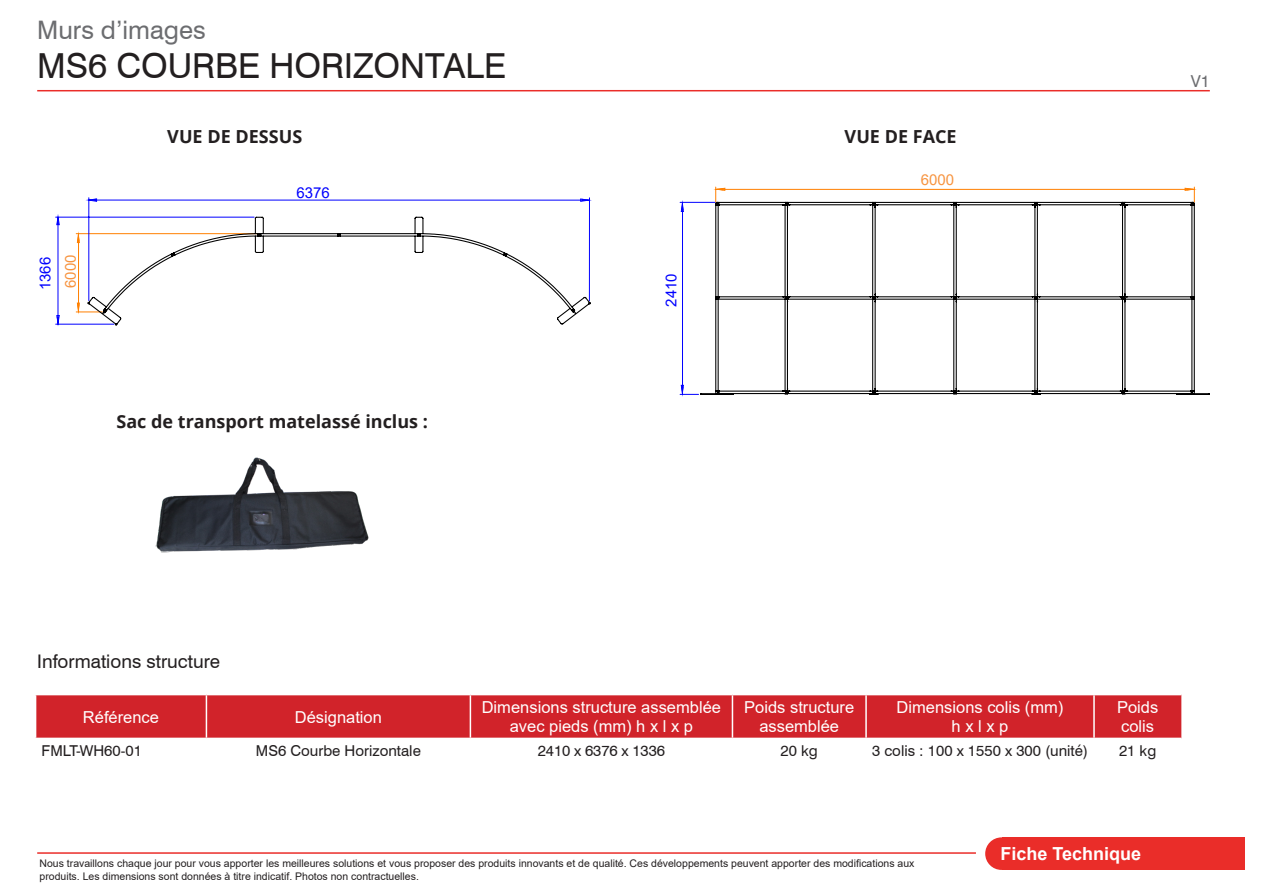
<style>
.page{position:relative;width:1263px;height:893px;background:#fff}
.page>*{position:absolute;margin:0;border:0;box-sizing:border-box;transform-origin:0 0}
.t1{font:34.5px "Swiss 721 BT";color:#231f20}
.t2{font:25.5px "Swiss 721 BT";color:#6c6d70}
.t3{font:18.75px "Swiss 721 BT";color:#231f20}
.t4{font:700 18px "Open Sans";color:#231f20}
.t5{font:700 18px "Arial";color:#fff}
.t6{font:16.5px/19.8px "Arial";color:#fff;text-align:center}
.t7{font:16.5px "Swiss 721 BT";color:#6c6d70}
.t8{font:15px "Swiss 721 BT";color:#231f20}
.t9{font:15px "Arial";color:#00f}
.t10{font:15px "Arial";color:#f79440}
.t11{font:10.5px/12.6px "Arial";color:#231f20}
</style>
<div class="page">
<hr style="left:37px;top:90px;width:1173px;height:1px;background:#ea2d29">
<div style="left:985px;top:837px;width:33px;height:33px;background:#ea2d29;border-radius:50%"></div>
<div style="left:1002px;top:837px;width:243px;height:33px;background:#ea2d29"></div>
<div style="left:36px;top:695px;width:1145px;height:43px;background:#d1232a"></div>
<hr style="left:206px;top:695px;width:1px;height:43px;background:#fff">
<hr style="left:470px;top:695px;width:1px;height:43px;background:#fff">
<hr style="left:732px;top:695px;width:1px;height:43px;background:#fff">
<hr style="left:865px;top:695px;width:2px;height:43px;background:#fff">
<hr style="left:1093px;top:695px;width:2px;height:43px;background:#fff">
<hr style="left:37px;top:852px;width:939px;height:2px;background:#ea2d29">
<img style="left:155px;top:457px;width:214px;height:95px">
<hr style="left:56px;top:217px;width:198px;height:1px;background:#00f">
<hr style="left:56px;top:324px;width:58px;height:1px;background:#00f">
<hr style="left:589px;top:198px;width:1px;height:103px;background:#00f">
<hr style="left:88px;top:198px;width:1px;height:103px;background:#00f">
<svg style="left:57px;top:218px;width:2px;height:106px"></svg>
<svg style="left:89px;top:199px;width:500px;height:2px"></svg>
<svg style="left:87px;top:216px;width:504px;height:109px"></svg>
<hr style="left:680px;top:202px;width:35px;height:1px;background:#00f">
<svg style="left:715px;top:187px;width:480px;height:14px"></svg>
<svg style="left:680px;top:202px;width:18px;height:193px"></svg>
<svg style="left:700px;top:201px;width:510px;height:194px"></svg>
<p class="t2" style="left:37px;top:15px;width:170px">Murs d’images</p>
<p class="t1" style="left:37px;top:45px;width:470px">MS6 COURBE HORIZONTALE</p>
<p class="t4" style="left:167px;top:124px;width:136px">VUE DE DESSUS</p>
<p class="t4" style="left:845px;top:124px;width:113px">VUE DE FACE</p>
<p class="t9" style="left:35px;top:290px;width:35px;rotate:-90deg">1366</p>
<p class="t10" style="left:60px;top:288px;width:35px;rotate:-90deg">6000</p>
<p class="t9" style="left:296px;top:182px;width:35px">6376</p>
<p class="t4" style="left:116px;top:408px;width:313px">Sac de transport matelassé inclus :</p>
<p class="t9" style="left:661px;top:307px;width:35px;rotate:-90deg">2410</p>
<p class="t10" style="left:921px;top:170px;width:35px">6000</p>
<p class="t7" style="left:1191px;top:71px;width:21px">V1</p>
<p class="t3" style="left:37px;top:650px;width:184px">Informations structure</p>
<p class="t6" style="left:83px;top:707px;width:78px">Référence</p>
<p class="t6" style="left:295px;top:707px;width:89px">Désignation</p>
<p class="t6" style="left:482px;top:697px;width:241px">Dimensions structure assemblée avec pieds (mm) h x l x p</p>
<p class="t6" style="left:744px;top:697px;width:112px">Poids structure</p>
<p class="t6" style="left:759px;top:717px;width:81px">assemblée</p>
<p class="t6" style="left:897px;top:697px;width:168px">Dimensions colis (mm)</p>
<p class="t6" style="left:952px;top:717px;width:58px">h x l x p</p>
<p class="t6" style="left:1117px;top:697px;width:43px">Poids</p>
<p class="t6" style="left:1121px;top:717px;width:34px">colis</p>
<p class="t8" style="left:42px;top:741px;width:102px">FMLT-WH60-01</p>
<p class="t8" style="left:256px;top:741px;width:166px">MS6 Courbe Horizontale</p>
<p class="t8" style="left:538px;top:741px;width:129px">2410 x 6376 x 1336</p>
<p class="t8" style="left:781px;top:741px;width:39px">20 kg</p>
<p class="t8" style="left:872px;top:741px;width:217px">3 colis : 100 x 1550 x 300 (unité)</p>
<p class="t8" style="left:1119px;top:741px;width:39px">21 kg</p>
<p class="t11" style="left:40px;top:857px;width:876px">Nous travaillons chaque jour pour vous apporter les meilleures solutions et vous proposer des produits innovants et de qualité. Ces développements peuvent apporter des modifications aux produits. Les dimensions sont données à titre indicatif. Photos non contractuelles.</p>
<p class="t5" style="left:1000px;top:841px;width:142px">Fiche Technique</p>
</div>
